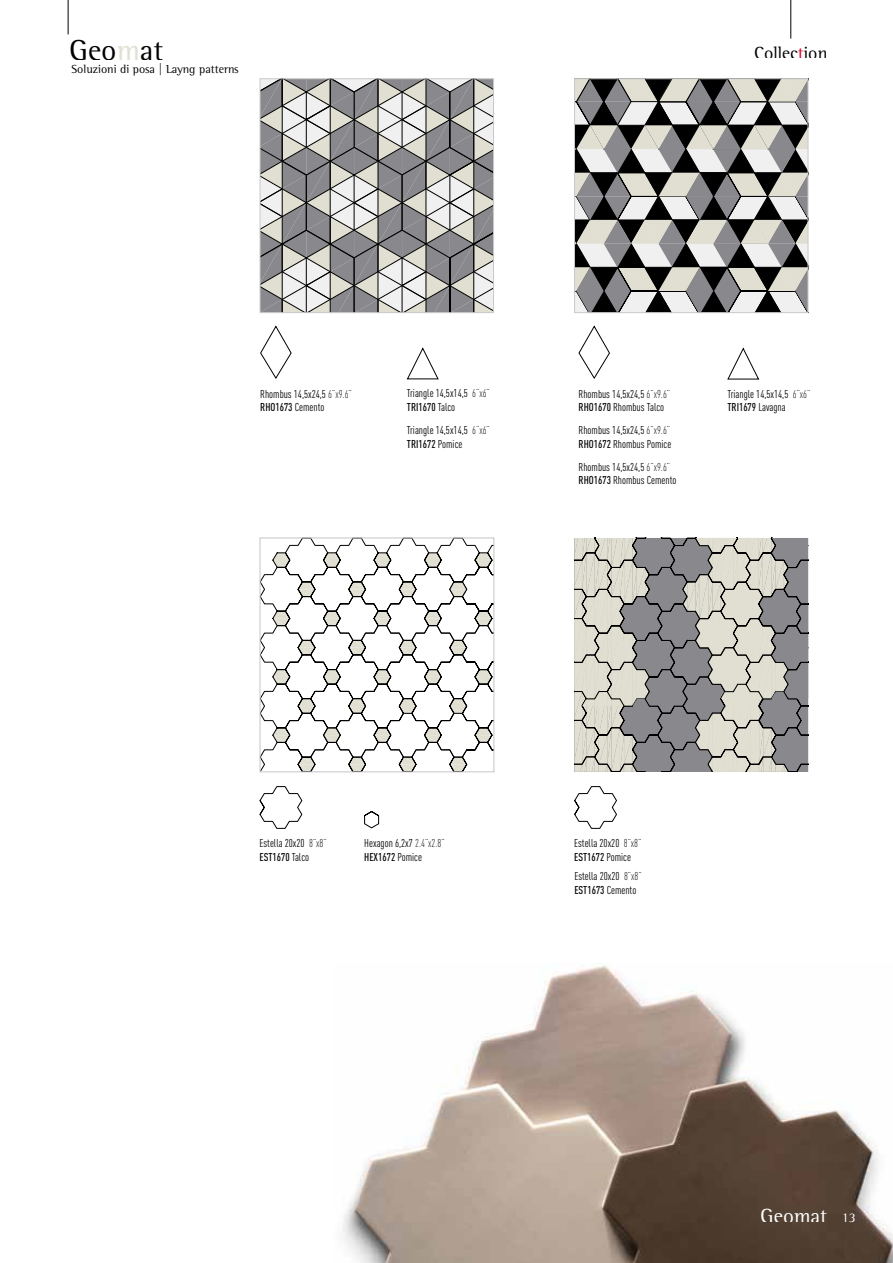
<style>
.page{position:relative;width:893px;height:1263px;background:#fff}
.page>*{position:absolute;margin:0;border:0;box-sizing:border-box;transform-origin:0 0}
.t1{font:29.55px "AT Rotis Semi Serif";color:#000}
.t2{font:21px "AT Rotis Semi Serif";color:#fff}
.t3{font:18px "AT Rotis Semi Serif";color:#000}
.t4{font:12px "AT Rotis Semi Serif";color:#000}
.t5{font:condensed 11.25px/13.5px "DIN Pro";color:#000}
.s1{color:#e0dfd1}
.s2{color:#db052c}
.s3{font-weight:300}
.s4{font-weight:500}
.s5{font-size:13.5px}
</style>
<div class="page">
<hr style="left:790px;top:0;width:1px;height:39px;background:#000">
<hr style="left:68px;top:0;width:1px;height:34px;background:#000">
<svg style="left:262px;top:81px;width:230px;height:230px"></svg>
<div style="left:260px;top:79px;width:234px;height:234px;border:1px solid #cac9c9"></div>
<svg style="left:262px;top:540px;width:230px;height:230px"></svg>
<div style="left:260px;top:538px;width:234px;height:234px;border:1px solid #c6c4c7"></div>
<svg style="left:576px;top:81px;width:230px;height:230px"></svg>
<div style="left:574px;top:79px;width:234px;height:234px;border:1px solid #cac9c9"></div>
<svg style="left:574px;top:538px;width:235px;height:234px;background:#a9a8a3"></svg>
<svg style="left:574px;top:786px;width:43px;height:43px"></svg>
<svg style="left:259px;top:786px;width:44px;height:43px"></svg>
<svg style="left:364px;top:811px;width:16px;height:18px"></svg>
<svg style="left:727px;top:348px;width:33px;height:32px"></svg>
<svg style="left:260px;top:325px;width:32px;height:54px"></svg>
<svg style="left:578px;top:325px;width:32px;height:54px"></svg>
<svg style="left:406px;top:347px;width:33px;height:33px"></svg>
<img style="left:343px;top:963px;width:550px;height:300px">
<h1 class="t1" style="left:70px;top:33px;width:95px">Geo<span class="s1">m</span>at</h1>
<p class="t4" style="left:71px;top:62px;width:169px">Soluzioni di posa | Layng patterns</p>
<h3 class="t3" style="left:754px;top:43px;width:75px">Collec<span class="s2">t</span>ion</h3>
<p class="t5" style="left:407px;top:387px;width:85px">Triangle 14,5x14,5 <span class="s3">6”x6”<br></span><span class="s4">TRI1670</span> Talco</p>
<p class="t5" style="left:407px;top:423px;width:85px">Triangle 14,5x14,5 <span class="s3">6”x6”<br></span><span class="s4">TRI1672</span> Pomice</p>
<p class="t5" style="left:260px;top:387px;width:93px">Rhombus 14,5x24,5 <span class="s3">6”x9.6”<br></span><span class="s4">RHO1673</span> Cemento</p>
<p class="t5" style="left:579px;top:387px;width:93px">Rhombus 14,5x24,5 <span class="s3">6”x9.6”<br></span><span class="s4">RHO1670</span> Rhombus Talco</p>
<p class="t5" style="left:579px;top:423px;width:94px">Rhombus 14,5x24,5 <span class="s3">6”x9.6”<br></span><span class="s4">RHO1672</span> Rhombus Pomice</p>
<p class="t5" style="left:579px;top:460px;width:99px">Rhombus 14,5x24,5 <span class="s3">6”x9.6”<br></span><span class="s4">RHO1673</span> Rhombus Cemento</p>
<p class="t5" style="left:727px;top:387px;width:85px">Triangle 14,5x14,5 <span class="s3">6”x6”<br></span><span class="s4">TRI1679</span> Lavagna</p>
<p class="t5" style="left:259px;top:836px;width:69px">Estella 20x20 <span class="s3">8”x8”<br></span><span class="s4">EST1670</span> Talco</p>
<p class="t5" style="left:364px;top:836px;width:82px">Hexagon 6,2x7 <span class="s3">2.4”x2.8”<br></span><span class="s4">HEX1672</span> Pomice</p>
<p class="t5" style="left:574px;top:836px;width:69px">Estella 20x20 <span class="s3">8”x8”<br></span><span class="s4">EST1672</span> Pomice</p>
<p class="t5" style="left:574px;top:869px;width:69px">Estella 20x20 <span class="s3">8”x8”<br></span><span class="s4">EST1673</span> Cemento</p>
<h2 class="t2" style="left:760px;top:1203px;width:97px">Geomat <span class="s5">13</span></h2>
</div>
